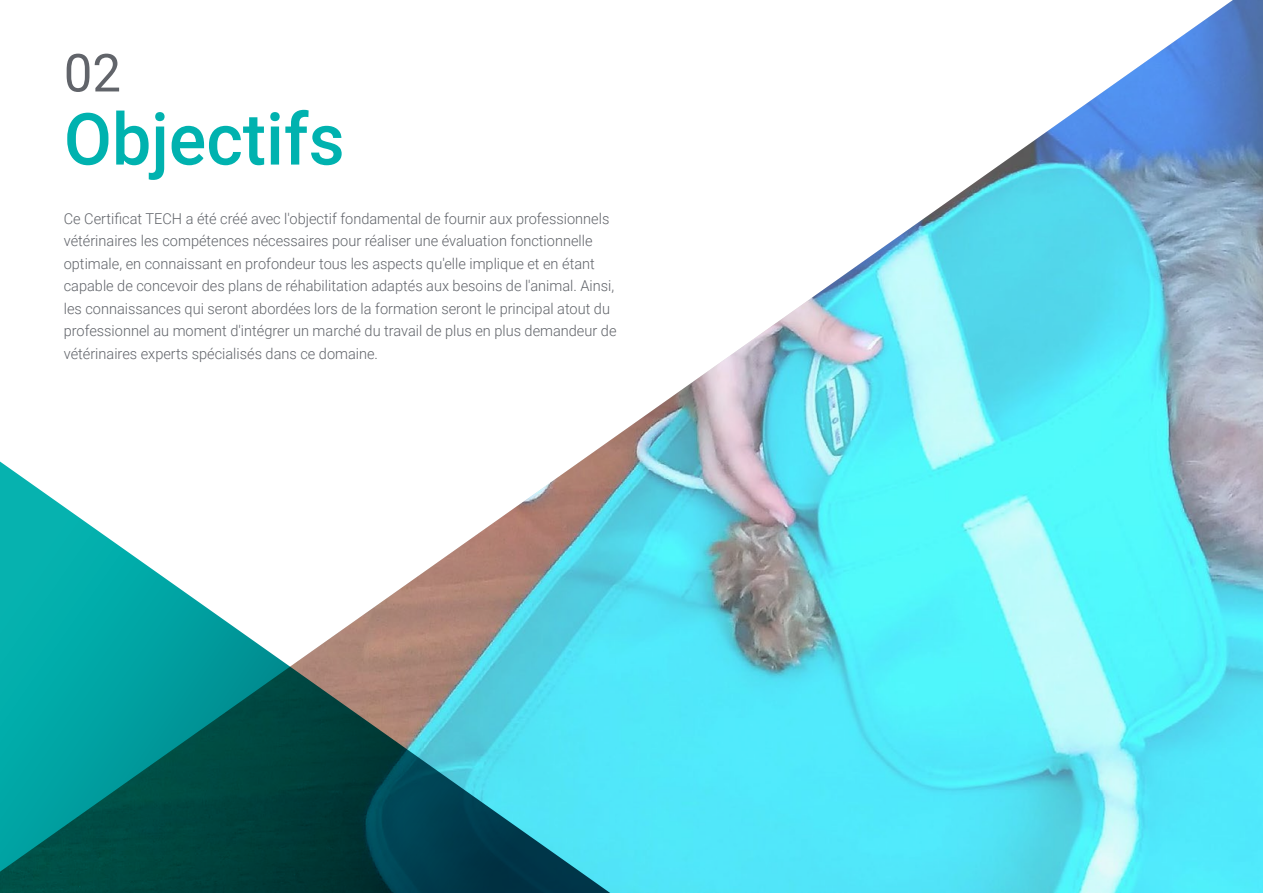
<style>
.page{position:relative;width:1263px;height:893px;background:#fff}
.page>*{position:absolute;margin:0;border:0;box-sizing:border-box;transform-origin:0 0}
.t1{font:500 72px "Roboto";color:#00b2af}
.t2{font:52.5px "Roboto";color:#61646a}
.t3{font:300 15px/22.5px "Roboto";color:#61646a}
</style>
<div class="page">
<img style="left:602px;top:0;width:661px;height:893px">
<svg style="left:0;top:446px;width:640px;height:447px"></svg>
<h2 class="t2" style="left:64px;top:36px;width:59px">02</h2>
<h1 class="t1" style="left:64px;top:89px;width:282px">Objectifs</h1>
<p class="t3" style="left:64px;top:207px;width:554px">Ce Certificat TECH a été créé avec l'objectif fondamental de fournir aux professionnels vétérinaires les compétences nécessaires pour réaliser une évaluation fonctionnelle optimale, en connaissant en profondeur tous les aspects qu'elle implique et en étant capable de concevoir des plans de réhabilitation adaptés aux besoins de l'animal. Ainsi, les connaissances qui seront abordées lors de la formation seront le principal atout du professionnel au moment d'intégrer un marché du travail de plus en plus demandeur de vétérinaires experts spécialisés dans ce domaine.</p>
</div>
